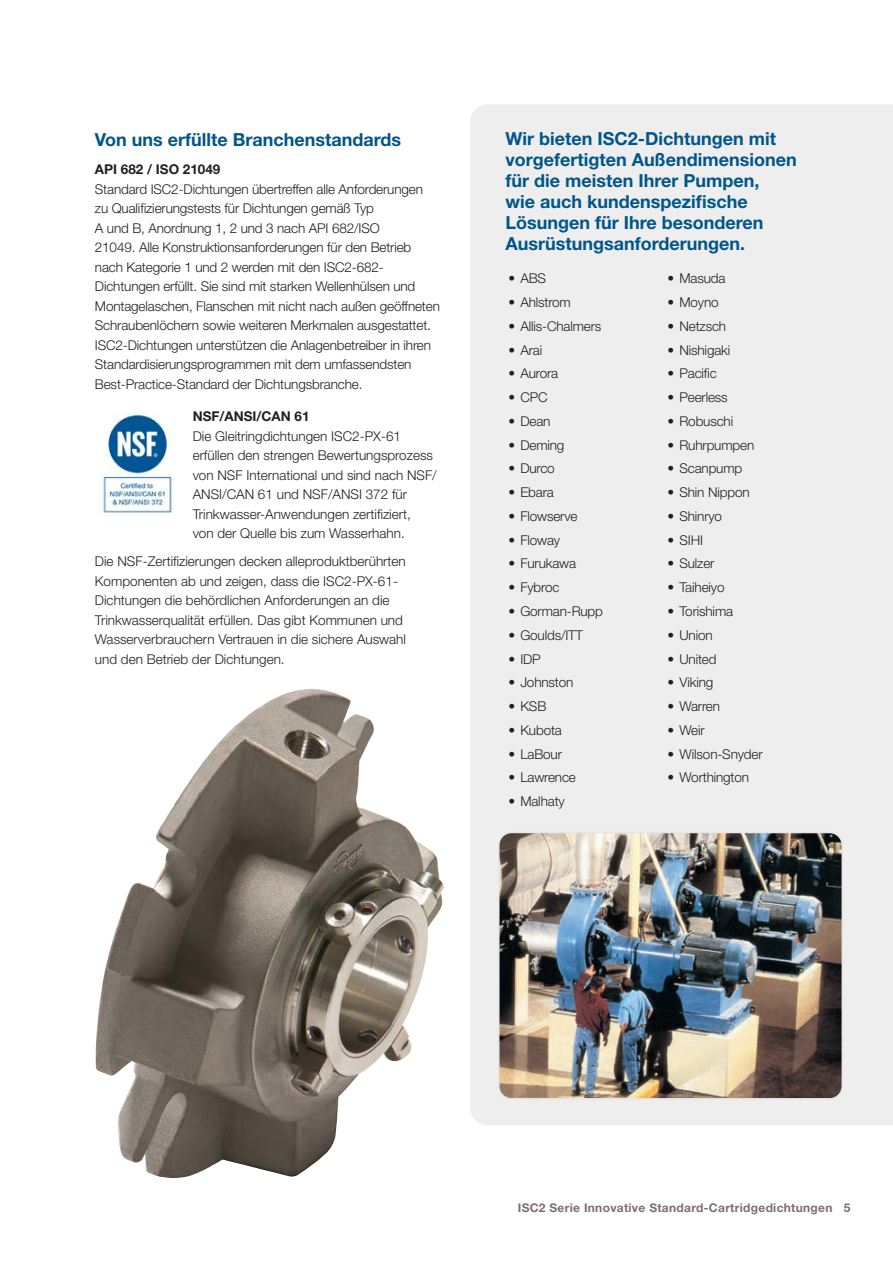
<style>
.page{position:relative;width:893px;height:1263px;background:#fff}
.page>*{position:absolute;margin:0;border:0;box-sizing:border-box;transform-origin:0 0}
.Subhead_Level_1__blu{font:700 18px/21px "Helvetica Neue LT Std";color:#00568a}
.Body_copy{font:300 13.5px/19.5px "Helvetica Neue LT Std";letter-spacing:-.01em;color:#231f20}
.Body_copy-2{font:700 13.5px "Helvetica Neue LT Std";color:#231f20}
.t1{font:700 12px "Helvetica Neue LT Std";letter-spacing:.025em;color:#79716c}
</style>
<div class="page">
<div style="left:470px;top:104px;width:423px;height:1021px;background:#efeeee"></div>
<img style="left:499px;top:832px;width:343px;height:267px">
<div style="left:498px;top:832px;width:345px;height:267px;border:2px solid #e7e5e3;border-radius:13px"></div>
<img style="left:95px;top:688px;width:349px;height:490px">
<img style="left:101px;top:411px;width:72px;height:103px">
<p class="Subhead_Level_1__blu" style="left:95px;top:129px;width:308px">Von uns erfüllte Branchenstandards</p>
<p class="Body_copy-2" style="left:95px;top:161px;width:127px">API 682 / ISO 21049</p>
<p class="Body_copy" style="left:95px;top:179px;width:347px">Standard ISC2-Dichtungen übertreffen alle Anforderungen<br>zu Qualifizierungstests für Dichtungen gemäß Typ<br>A und B, Anordnung 1, 2 und 3 nach API 682/ISO<br>21049. Alle Konstruktionsanforderungen für den Betrieb nach Kategorie 1 und 2 werden mit den ISC2-682- Dichtungen erfüllt. Sie sind mit starken Wellenhülsen und Montagelaschen, Flanschen mit nicht nach außen geöffneten Schraubenlöchern sowie weiteren Merkmalen ausgestattet.<br>ISC2-Dichtungen unterstützen die Anlagenbetreiber in ihren Standardisierungsprogrammen mit dem umfassendsten Best-Practice-Standard der Dichtungsbranche.</p>
<p class="Body_copy-2" style="left:193px;top:408px;width:118px">NSF/ANSI/CAN 61</p>
<p class="Body_copy" style="left:193px;top:426px;width:246px">Die Gleitringdichtungen ISC2-PX-61 erfüllen den strengen Bewertungsprozess von NSF International und sind nach NSF/ ANSI/CAN 61 und NSF/ANSI 372 für Trinkwasser-Anwendungen zertifiziert,<br>von der Quelle bis zum Wasserhahn.</p>
<p class="Body_copy" style="left:95px;top:551px;width:313px">Die NSF-Zertifizierungen decken alleproduktberührten Komponenten ab und zeigen, dass die ISC2-PX-61- Dichtungen die behördlichen Anforderungen an die Trinkwasserqualität erfüllen. Das gibt Kommunen und Wasserverbrauchern Vertrauen in die sichere Auswahl und den Betrieb der Dichtungen.</p>
<p class="Subhead_Level_1__blu" style="left:506px;top:127px;width:293px">Wir bieten ISC2-Dichtungen mit vorgefertigten Außendimensionen für die meisten Ihrer Pumpen,<br>wie auch kundenspezifische<br>Lösungen für Ihre besonderen<br>Ausrüstungsanforderungen.</p>
<p class="Body_copy" style="left:508px;top:269px;width:39px">• ABS</p>
<p class="Body_copy" style="left:508px;top:292px;width:64px">• Ahlstrom</p>
<p class="Body_copy" style="left:508px;top:316px;width:94px">• Allis-Chalmers</p>
<p class="Body_copy" style="left:508px;top:340px;width:35px">• Arai</p>
<p class="Body_copy" style="left:508px;top:364px;width:51px">• Aurora</p>
<p class="Body_copy" style="left:508px;top:387px;width:41px">• CPC</p>
<p class="Body_copy" style="left:508px;top:411px;width:44px">• Dean</p>
<p class="Body_copy" style="left:508px;top:435px;width:58px">• Deming</p>
<p class="Body_copy" style="left:508px;top:459px;width:48px">• Durco</p>
<p class="Body_copy" style="left:508px;top:482px;width:47px">• Ebara</p>
<p class="Body_copy" style="left:508px;top:506px;width:71px">• Flowserve</p>
<p class="Body_copy" style="left:508px;top:530px;width:53px">• Floway</p>
<p class="Body_copy" style="left:508px;top:554px;width:69px">• Furukawa</p>
<p class="Body_copy" style="left:508px;top:577px;width:53px">• Fybroc</p>
<p class="Body_copy" style="left:508px;top:601px;width:96px">• Gorman-Rupp</p>
<p class="Body_copy" style="left:508px;top:625px;width:76px">• Goulds/ITT</p>
<p class="Body_copy" style="left:508px;top:649px;width:34px">• IDP</p>
<p class="Body_copy" style="left:508px;top:672px;width:67px">• Johnston</p>
<p class="Body_copy" style="left:508px;top:696px;width:39px">• KSB</p>
<p class="Body_copy" style="left:508px;top:720px;width:55px">• Kubota</p>
<p class="Body_copy" style="left:508px;top:744px;width:55px">• LaBour</p>
<p class="Body_copy" style="left:508px;top:767px;width:69px">• Lawrence</p>
<p class="Body_copy" style="left:508px;top:791px;width:58px">• Malhaty</p>
<p class="Body_copy" style="left:667px;top:269px;width:60px">• Masuda</p>
<p class="Body_copy" style="left:667px;top:292px;width:53px">• Moyno</p>
<p class="Body_copy" style="left:667px;top:316px;width:60px">• Netzsch</p>
<p class="Body_copy" style="left:667px;top:340px;width:64px">• Nishigaki</p>
<p class="Body_copy" style="left:667px;top:364px;width:51px">• Pacific</p>
<p class="Body_copy" style="left:667px;top:387px;width:62px">• Peerless</p>
<p class="Body_copy" style="left:667px;top:411px;width:67px">• Robuschi</p>
<p class="Body_copy" style="left:667px;top:435px;width:88px">• Ruhrpumpen</p>
<p class="Body_copy" style="left:667px;top:459px;width:76px">• Scanpump</p>
<p class="Body_copy" style="left:667px;top:482px;width:84px">• Shin Nippon</p>
<p class="Body_copy" style="left:667px;top:506px;width:56px">• Shinryo</p>
<p class="Body_copy" style="left:667px;top:530px;width:37px">• SIHI</p>
<p class="Body_copy" style="left:667px;top:554px;width:49px">• Sulzer</p>
<p class="Body_copy" style="left:667px;top:577px;width:59px">• Taiheiyo</p>
<p class="Body_copy" style="left:667px;top:601px;width:67px">• Torishima</p>
<p class="Body_copy" style="left:667px;top:625px;width:47px">• Union</p>
<p class="Body_copy" style="left:667px;top:649px;width:51px">• United</p>
<p class="Body_copy" style="left:667px;top:672px;width:47px">• Viking</p>
<p class="Body_copy" style="left:667px;top:696px;width:54px">• Warren</p>
<p class="Body_copy" style="left:667px;top:720px;width:39px">• Weir</p>
<p class="Body_copy" style="left:667px;top:744px;width:97px">• Wilson-Snyder</p>
<p class="Body_copy" style="left:667px;top:767px;width:83px">• Worthington</p>
<p class="t1" style="left:518px;top:1201px;width:334px">ISC2 Serie Innovative Standard-Cartridgedichtungen 5</p>
</div>
